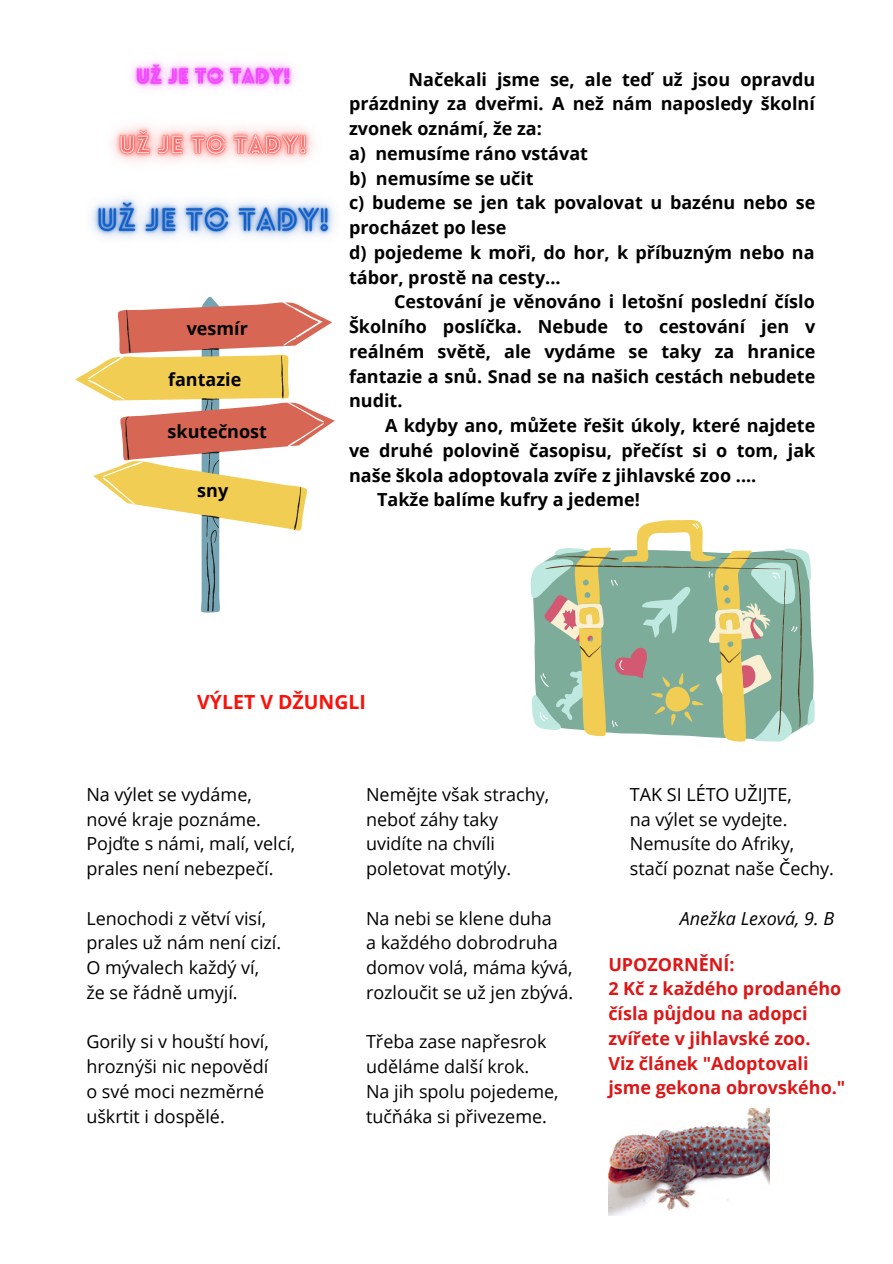
<style>
.page{position:relative;width:893px;height:1264px;background:#fff}
.page>*{position:absolute;margin:0;border:0;box-sizing:border-box;transform-origin:0 0}
.t1{font:700 19.5px "Open Sans";color:#fa110a}
.t2{font:700 18px/24.8px "Open Sans";color:#000;text-align:justify}
.t3{font:18px "Open Sans";color:#000}
.t4{font:700 18px/24.8px "Open Sans";color:#dd1717}
.t5{font:italic 18px "Open Sans";color:#000}
</style>
<div class="page">
<svg style="left:530px;top:549px;width:285px;height:193px"></svg>
<svg style="left:542px;top:520px;width:231px;height:222px"></svg>
<svg style="left:545px;top:556px;width:256px;height:179px;background:#9fb99d"></svg>
<svg style="left:539px;top:523px;width:258px;height:204px;background:#acbf9f"></svg>
<svg style="left:75px;top:297px;width:260px;height:316px"></svg>
<svg style="left:88px;top:301px;width:236px;height:203px"></svg>
<svg style="left:125px;top:309px;width:176px;height:302px"></svg>
<img style="left:608px;top:1108px;width:161px;height:107px">
<img style="left:131px;top:61px;width:164px;height:28px">
<img style="left:112px;top:125px;width:201px;height:37px">
<img style="left:91px;top:198px;width:244px;height:40px">
<p class="t2" style="left:187px;top:316px;width:63px">vesmír</p>
<p class="t2" style="left:168px;top:367px;width:75px">fantazie</p>
<p class="t2" style="left:168px;top:418px;width:101px">skutečnost</p>
<p class="t2" style="left:197px;top:477px;width:32px">sny</p>
<p class="t2" style="left:349px;top:66px;width:467px;text-indent:60px">Načekali jsme se, ale teď už jsou opravdu prázdniny za dveřmi. A než nám naposledy školní zvonek oznámí, že za:</p>
<p class="t2" style="left:349px;top:141px;width:240px">a) nemusíme ráno vstávat</p>
<p class="t2" style="left:349px;top:165px;width:186px">b) nemusíme se učit</p>
<p class="t2" style="left:349px;top:190px;width:467px">c) budeme se jen tak povalovat u bazénu nebo se procházet po lese</p>
<p class="t2" style="left:349px;top:239px;width:467px">d) pojedeme k moři, do hor, k příbuzným nebo na tábor, prostě na cesty...</p>
<p class="t2" style="left:349px;top:289px;width:468px;text-indent:45px">Cestování je věnováno i letošní poslední číslo Školního poslíčka. Nebude to cestování jen v reálném světě, ale vydáme se taky za hranice fantazie a snů. Snad se na našich cestách nebudete nudit.</p>
<p class="t2" style="left:349px;top:413px;width:468px;text-indent:36px">A kdyby ano, můžete řešit úkoly, které najdete ve druhé polovině časopisu, přečíst si o tom, jak naše škola adoptovala zvíře z jihlavské zoo ....</p>
<p class="t2" style="left:377px;top:487px;width:264px">Takže balíme kufry a jedeme!</p>
<p class="t1" style="left:197px;top:687px;width:170px">VÝLET V DŽUNGLI</p>
<p class="t3" style="left:86px;top:781px;width:167px">Na výlet se vydáme,</p>
<p class="t3" style="left:86px;top:806px;width:176px">nové kraje poznáme.</p>
<p class="t3" style="left:86px;top:831px;width:210px">Pojďte s námi, malí, velcí,</p>
<p class="t3" style="left:86px;top:856px;width:189px">prales není nebezpečí.</p>
<p class="t3" style="left:86px;top:905px;width:181px">Lenochodi z větví visí,</p>
<p class="t3" style="left:86px;top:930px;width:196px">prales už nám není cizí.</p>
<p class="t3" style="left:86px;top:954px;width:174px">O mývalech každý ví,</p>
<p class="t3" style="left:86px;top:979px;width:153px">že se řádně umyjí.</p>
<p class="t3" style="left:86px;top:1029px;width:184px">Gorily si v houští hoví,</p>
<p class="t3" style="left:86px;top:1053px;width:183px">hroznýši nic nepovědí</p>
<p class="t3" style="left:86px;top:1078px;width:179px">o své moci nezměrné</p>
<p class="t3" style="left:86px;top:1103px;width:140px">uškrtit i dospělé.</p>
<p class="t3" style="left:366px;top:781px;width:185px">Nemějte však strachy,</p>
<p class="t3" style="left:366px;top:806px;width:133px">neboť záhy taky</p>
<p class="t3" style="left:366px;top:831px;width:131px">uvidíte na chvíli</p>
<p class="t3" style="left:366px;top:856px;width:147px">poletovat motýly.</p>
<p class="t3" style="left:366px;top:905px;width:187px">Na nebi se klene duha</p>
<p class="t3" style="left:366px;top:930px;width:193px">a každého dobrodruha</p>
<p class="t3" style="left:366px;top:954px;width:208px">domov volá, máma kývá,</p>
<p class="t3" style="left:366px;top:979px;width:209px">rozloučit se už jen zbývá.</p>
<p class="t3" style="left:366px;top:1029px;width:182px">Třeba zase napřesrok</p>
<p class="t3" style="left:366px;top:1053px;width:165px">uděláme další krok.</p>
<p class="t3" style="left:366px;top:1078px;width:194px">Na jih spolu pojedeme,</p>
<p class="t3" style="left:366px;top:1103px;width:182px">tučňáka si přivezeme.</p>
<p class="t3" style="left:629px;top:781px;width:163px">TAK SI LÉTO UŽIJTE,</p>
<p class="t3" style="left:629px;top:806px;width:159px">na výlet se vydejte.</p>
<p class="t3" style="left:629px;top:831px;width:166px">Nemusíte do Afriky,</p>
<p class="t3" style="left:629px;top:856px;width:206px">stačí poznat naše Čechy.</p>
<p class="t5" style="left:680px;top:905px;width:156px">Anežka Lexová, 9. B</p>
<p class="t4" style="left:608px;top:951px;width:128px">UPOZORNĚNÍ:</p>
<p class="t4" style="left:608px;top:975px;width:234px">2 Kč z každého prodaného čísla půjdou na adopci zvířete v jihlavské zoo.</p>
<p class="t4" style="left:608px;top:1050px;width:238px">Viz článek "Adoptovali jsme gekona obrovského."</p>
</div>
